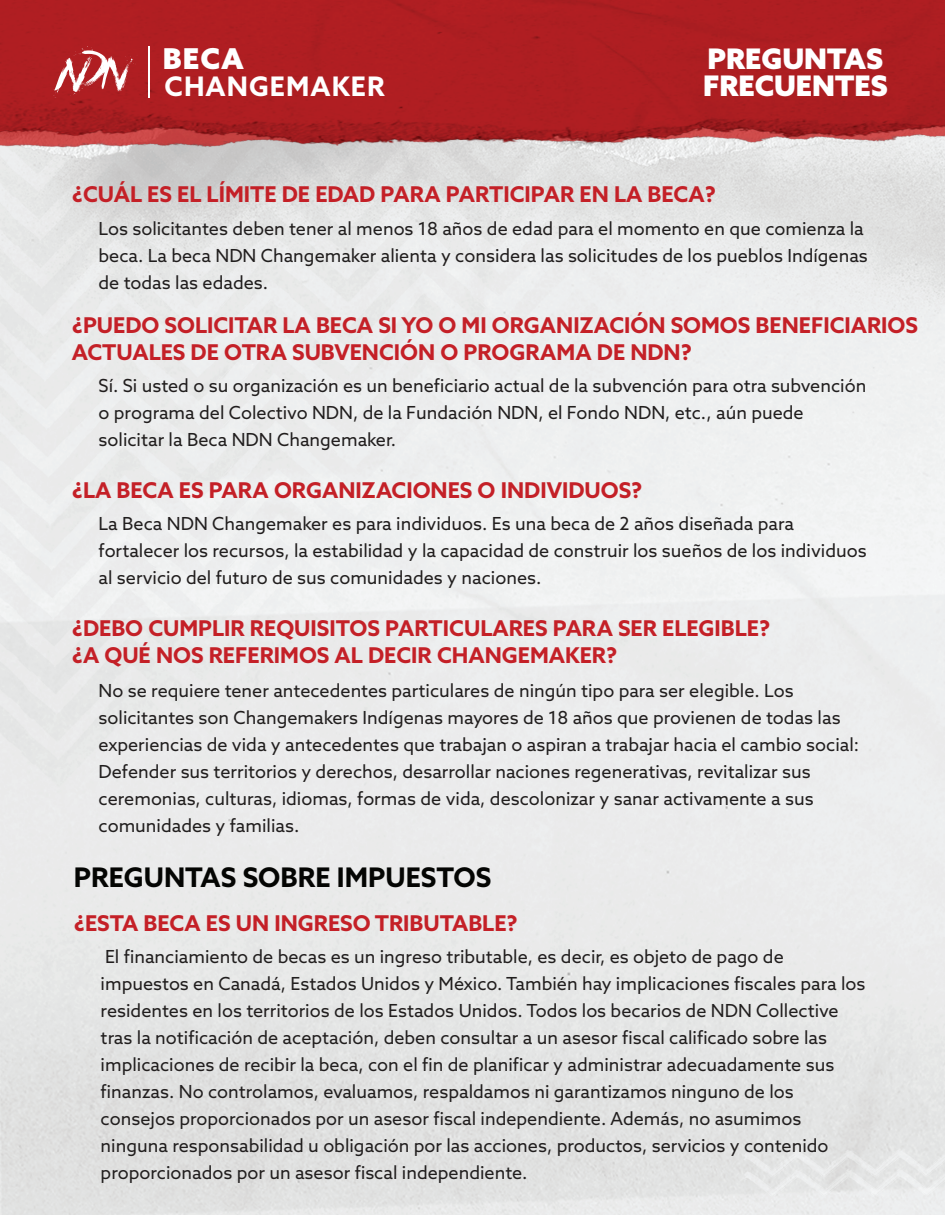
<style>
.page{position:relative;width:945px;height:1215px;background:#fff}
.page>*{position:absolute;margin:0;border:0;box-sizing:border-box;transform-origin:0 0}
.t1{font:900 28.8px "Azo Sans";color:#fff}
.t2{font:900 28.35px/27.2px "Azo Sans";color:#fff}
.t3{font:700 27px "Azo Sans";color:#040503}
.t4{font:700 27px "Azo Sans";letter-spacing:.04em;color:#fff}
.t5{font:700 21.75px/27px "Azo Sans";color:#c42027}
.t6{font:18px/27px "Azo Sans";color:#211e1e}
</style>
<div class="page">
<img style="left:0;top:0;width:945px;height:1215px">
<hr style="left:148px;top:46px;width:2px;height:51px;background:#fff">
<svg style="left:54px;top:46px;width:84px;height:52px;background:#bf4e51"></svg>
<h1 class="t1" style="left:163px;top:39px;width:82px">BECA</h1>
<h3 class="t4" style="left:165px;top:68px;width:222px">CHANGEMAKER</h3>
<h2 class="t2" style="left:703px;top:45px;width:186px">PREGUNTAS<br>FRECUENTES</h2>
<p class="t5" style="left:72px;top:181px;width:646px">¿CUÁL ES EL LÍMITE DE EDAD PARA PARTICIPAR EN LA BECA?</p>
<p class="t6" style="left:99px;top:215px;width:771px">Los solicitantes deben tener al menos 18 años de edad para el momento en que comienza la beca. La beca NDN Changemaker alienta y considera las solicitudes de los pueblos Indígenas de todas las edades.</p>
<p class="t5" style="left:72px;top:311px;width:848px">¿PUEDO SOLICITAR LA BECA SI YO O MI ORGANIZACIÓN SOMOS BENEFICIARIOS<br>ACTUALES DE OTRA SUBVENCIÓN O PROGRAMA DE NDN?</p>
<p class="t6" style="left:99px;top:372px;width:769px">Sí. Si usted o su organización es un beneficiario actual de la subvención para otra subvención o programa del Colectivo NDN, de la Fundación NDN, el Fondo NDN, etc., aún puede solicitar la Beca NDN Changemaker.</p>
<p class="t5" style="left:72px;top:476px;width:572px">¿LA BECA ES PARA ORGANIZACIONES O INDIVIDUOS?</p>
<p class="t6" style="left:99px;top:510px;width:770px">La Beca NDN Changemaker es para individuos. Es una beca de 2 años diseñada para fortalecer los recursos, la estabilidad y la capacidad de construir los sueños de los individuos al servicio del futuro de sus comunidades y naciones.</p>
<p class="t5" style="left:72px;top:615px;width:700px">¿DEBO CUMPLIR REQUISITOS PARTICULARES PARA SER ELEGIBLE? ¿A QUÉ NOS REFERIMOS AL DECIR CHANGEMAKER?</p>
<p class="t6" style="left:99px;top:677px;width:762px">No se requiere tener antecedentes particulares de ningún tipo para ser elegible. Los solicitantes son Changemakers Indígenas mayores de 18 años que provienen de todas las experiencias de vida y antecedentes que trabajan o aspiran a trabajar hacia el cambio social:<br>Defender sus territorios y derechos, desarrollar naciones regenerativas, revitalizar sus ceremonias, culturas, idiomas, formas de vida, descolonizar y sanar activamente a sus comunidades y familias.</p>
<h3 class="t3" style="left:74px;top:860px;width:419px">PREGUNTAS SOBRE IMPUESTOS</h3>
<p class="t5" style="left:74px;top:909px;width:445px">¿ESTA BECA ES UN INGRESO TRIBUTABLE?</p>
<p class="t6" style="left:101px;top:943px;width:766px">El financiamiento de becas es un ingreso tributable, es decir, es objeto de pago de impuestos en Canadá, Estados Unidos y México. También hay implicaciones fiscales para los residentes en los territorios de los Estados Unidos. Todos los becarios de NDN Collective tras la notificación de aceptación, deben consultar a un asesor fiscal calificado sobre las implicaciones de recibir la beca, con el fin de planificar y administrar adecuadamente sus finanzas. No controlamos, evaluamos, respaldamos ni garantizamos ninguno de los consejos proporcionados por un asesor fiscal independiente. Además, no asumimos ninguna responsabilidad u obligación por las acciones, productos, servicios y contenido proporcionados por un asesor fiscal independiente.</p>
</div>
